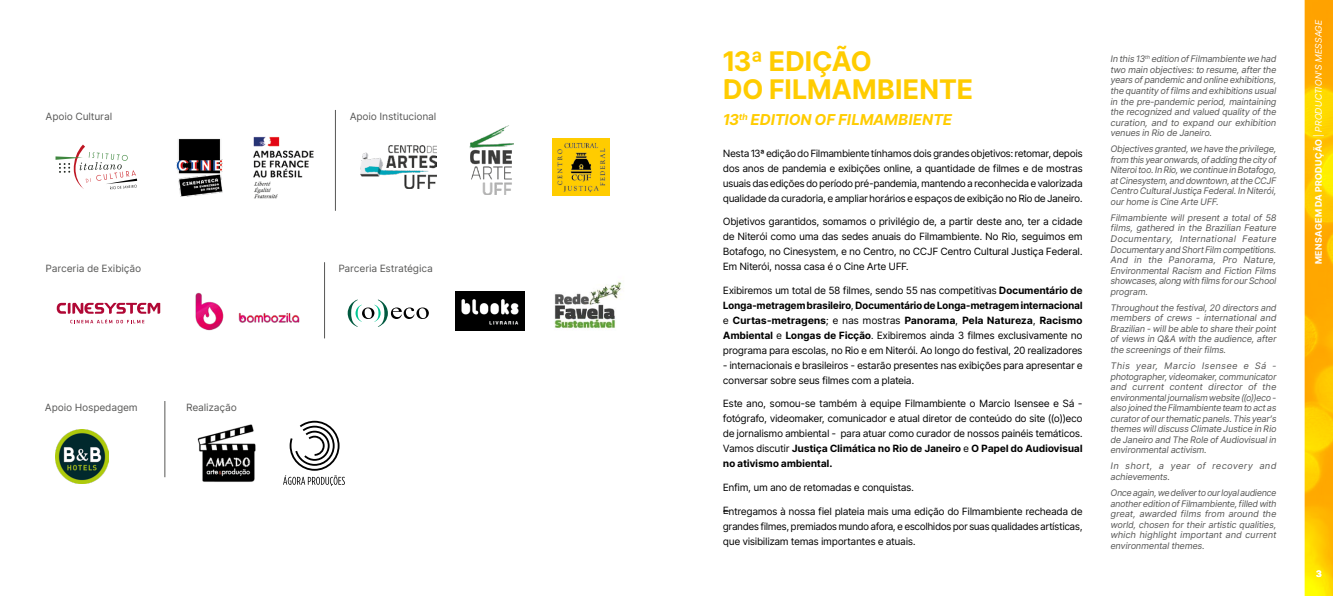
<style>
.page{position:relative;width:1333px;height:596px;background:#fff}
.page>*{position:absolute;margin:0;border:0;box-sizing:border-box;transform-origin:0 0}
.t1{font:700 27px/28px "Inter Tight";letter-spacing:.03em;color:#fc0}
.t2{font:italic 700 15px "Inter Tight";letter-spacing:.035em;color:#fc0}
.t3{font:10px/15px "Inter Tight";letter-spacing:.025em;color:#000;text-align:justify}
.t4{font:10px "Inter Tight";letter-spacing:.045em;color:#575756}
.t5{font:italic 9px/10.5px "Inter Tight";letter-spacing:.03em;color:#575756;text-align:justify}
.t6{font:italic 9px/10.5px "Inter Tight";letter-spacing:.075em;color:#575756}
.t7{font:italic 9px "Inter Tight";letter-spacing:.04em;color:#fff}
.t8{font:700 9px "Inter Tight";color:#fff}
.s1{font-weight:700}
.s2{font-weight:700;font-style:normal}
.s3{font-style:normal}
</style>
<div class="page">
<svg style="left:1304px;top:0;width:28px;height:595px;background:#ffc417"></svg>
<svg style="left:57px;top:302px;width:103px;height:11px"></svg>
<svg style="left:70px;top:319px;width:74px;height:4px"></svg>
<hr style="left:324px;top:262px;width:1px;height:76px;background:#575756">
<hr style="left:335px;top:110px;width:1px;height:101px;background:#575756">
<img style="left:195px;top:292px;width:105px;height:38px">
<img style="left:347px;top:299px;width:40px;height:28px">
<img style="left:362px;top:307px;width:67px;height:12px">
<img style="left:176px;top:138px;width:46px;height:59px">
<img style="left:253px;top:136px;width:61px;height:63px">
<svg style="left:55px;top:144px;width:82px;height:45px"></svg>
<img style="left:553px;top:138px;width:56px;height:57px">
<img style="left:469px;top:125px;width:44px;height:69px">
<img style="left:360px;top:145px;width:76px;height:43px">
<hr style="left:165px;top:401px;width:1px;height:76px;background:#575756">
<img style="left:197px;top:424px;width:59px;height:58px">
<img style="left:55px;top:429px;width:54px;height:54px">
<svg style="left:283px;top:420px;width:62px;height:65px"></svg>
<img style="left:455px;top:291px;width:70px;height:39px">
<img style="left:554px;top:281px;width:68px;height:48px">
<p class="t4" style="left:46px;top:108px;width:67px">Apoio Cultural</p>
<p class="t4" style="left:350px;top:108px;width:88px">Apoio Institucional</p>
<p class="t4" style="left:46px;top:261px;width:96px">Parceria de Exibição</p>
<p class="t4" style="left:339px;top:261px;width:95px">Parceria Estratégica</p>
<p class="t4" style="left:45px;top:399px;width:94px">Apoio Hospedagem</p>
<p class="t4" style="left:186px;top:399px;width:52px">Realização</p>
<h1 class="t1" style="left:723px;top:46px;width:251px">13ª EDIÇÃO<br>DO FILMAMBIENTE</h1>
<h2 class="t2" style="left:723px;top:108px;width:230px">13<sup>th</sup> EDITION OF FILMAMBIENTE</h2>
<p class="t3" style="left:723px;top:145px;width:361px">Nesta 13ª edição do Filmambiente tínhamos dois grandes objetivos: retomar, depois dos anos de pandemia e exibições online, a quantidade de filmes e de mostras usuais das edições do período pré-pandemia, mantendo a reconhecida e valorizada qualidade da curadoria, e ampliar horários e espaços de exibição no Rio de Janeiro.</p>
<p class="t3" style="left:723px;top:213px;width:361px">Objetivos garantidos, somamos o privilégio de, a partir deste ano, ter a cidade de Niterói como uma das sedes anuais do Filmambiente. No Rio, seguimos em Botafogo, no Cinesystem, e no Centro, no CCJF Centro Cultural Justiça Federal.<br>Em Niterói, nossa casa é o Cine Arte UFF.</p>
<p class="t3" style="left:723px;top:282px;width:361px">Exibiremos um total de 58 filmes, sendo 55 nas competitivas <span class="s1">Documentário de Longa-metragem brasileiro</span>, <span class="s1">Documentário de Longa-metragem internacional </span>e <span class="s1">Curtas-metragens</span>; e nas mostras <span class="s1">Panorama</span>, <span class="s1">Pela Natureza</span>, <span class="s1">Racismo Ambiental</span> e <span class="s1">Longas de Ficção</span>. Exibiremos ainda 3 filmes exclusivamente no programa para escolas, no Rio e em Niterói. Ao longo do festival, 20 realizadores</p>
<p class="t3" style="left:723px;top:357px;width:361px">- internacionais e brasileiros - estarão presentes nas exibições para apresentar e conversar sobre seus filmes com a plateia.</p>
<p class="t3" style="left:723px;top:395px;width:361px">Este ano, somou-se também à equipe Filmambiente o Marcio Isensee e Sá - fotógrafo, videomaker, comunicador e atual diretor de conteúdo do site ((o))eco de jornalismo ambiental - para atuar como curador de nossos painéis temáticos.<br>Vamos discutir <span class="s1">Justiça Climática no Rio de Janeiro</span> e <span class="s1">O Papel do Audiovisual no ativismo ambiental.</span></p>
<p class="t3" style="left:723px;top:479px;width:192px">Enfim, um ano de retomadas e conquistas.</p>
<p class="t3" style="left:723px;top:502px;width:361px">Entregamos à nossa fiel plateia mais uma edição do Filmambiente recheada de grandes filmes, premiados mundo afora, e escolhidos por suas qualidades artísticas, que visibilizam temas importantes e atuais.</p>
<p class="t5" style="left:1110px;top:54px;width:167px">In this 13<sup>th</sup> edition of Filmambiente we had two main objectives: to resume, after the years of pandemic and online exhibitions, the quantity of films and exhibitions usual in the pre-pandemic period, maintaining the recognized and valued quality of the curation, and to expand our exhibition venues in Rio de Janeiro.</p>
<p class="t5" style="left:1110px;top:143px;width:167px">Objectives granted, we have the privilege, from this year onwards, of adding the city of Niteroi too. In Rio, we continue in Botafogo, at Cinesystem, and downtown, at the CCJF Centro Cultural Justiça Federal. In Niterói, our home is Cine Arte UFF.</p>
<p class="t5" style="left:1110px;top:212px;width:167px">Filmambiente will present a total of 58 films, gathered in the Brazilian Feature Documentary, International Feature Documentary and Short Film competitions.<br>And in the Panorama, Pro Nature, Environmental Racism and Fiction Films showcases, along with films for our School program.</p>
<p class="t5" style="left:1110px;top:302px;width:167px">Throughout the festival, 20 directors and members of crews - international and Brazilian - will be able to share their point of views in Q&amp;A with the audience, after the screenings of their films.</p>
<p class="t5" style="left:1110px;top:360px;width:167px">This year, Marcio Isensee e Sá - photographer, videomaker, communicator and current content director of the environmental journalism website ((o))eco - also joined the Filmambiente team to act as curator of our thematic panels. This year’s themes will discuss Climate Justice in Rio de Janeiro and The Role of Audiovisual in environmental activism.</p>
<p class="t6" style="left:1110px;top:460px;width:167px">In short, a year of recovery and achievements.</p>
<p class="t5" style="left:1110px;top:487px;width:167px">Once again, we deliver to our loyal audience another edition of Filmambiente, filled with great, awarded films from around the world, chosen for their artistic qualities, which highlight important and current environmental themes.</p>
<p class="t7" style="left:1311px;top:264px;width:246px;rotate:-90deg"><span class="s2">MENSAGEM DA PRODUÇÃO</span> <span class="s3">|</span> PRODUCTION’S MESSAGE</p>
<p class="t8" style="left:1316px;top:566px;width:7px">3</p>
</div>
